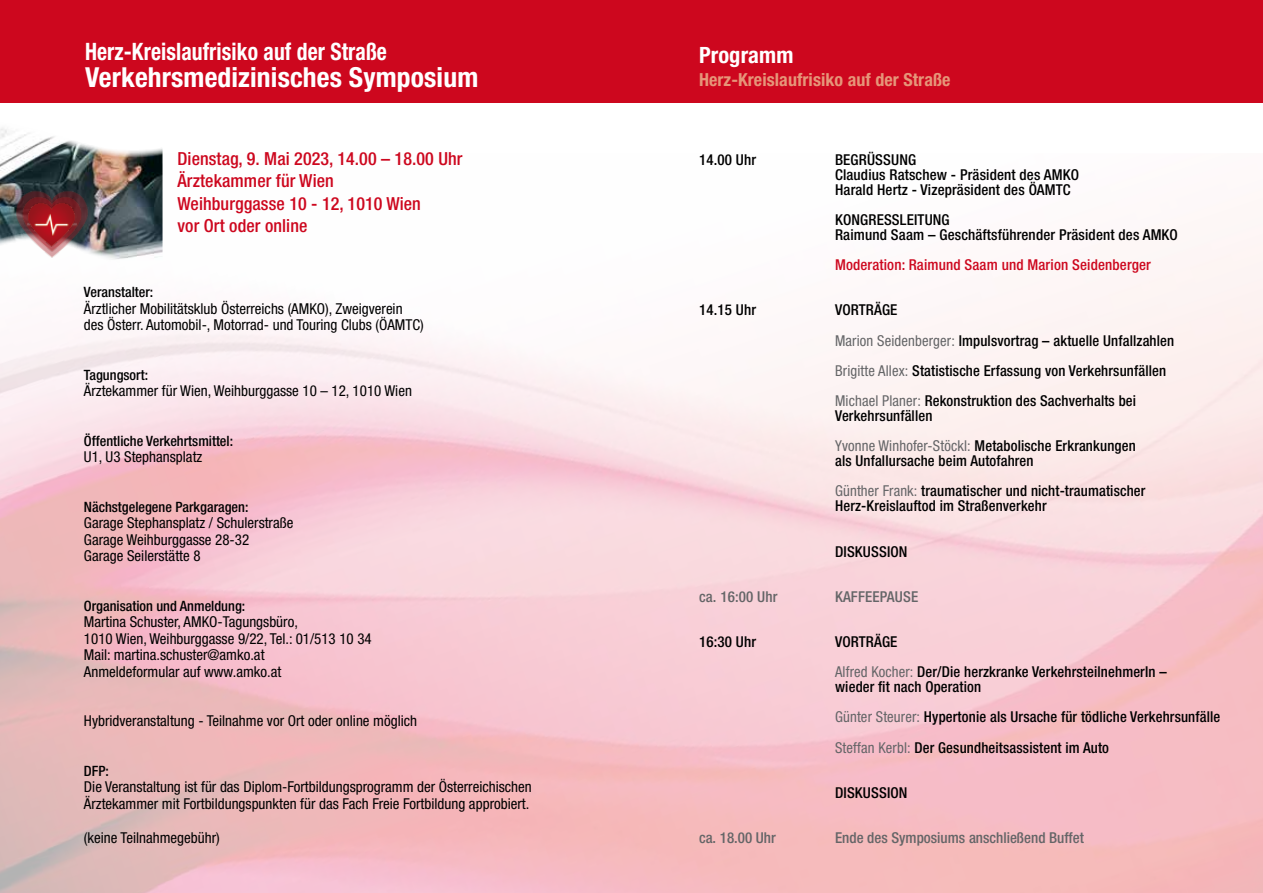
<style>
.page{position:relative;width:1263px;height:893px;background:#fff}
.page>*{position:absolute;margin:0;border:0;box-sizing:border-box;transform-origin:0 0}
.t1{font:700 condensed 27.6px "Helvetica Neue LT Std";letter-spacing:.005em;color:#fff}
.t2{font:700 condensed 24px "Helvetica Neue LT Std";letter-spacing:.005em;color:#fff;scale:.9 1}
.t3{font:700 condensed 22.5px "Helvetica Neue LT Std";letter-spacing:.005em;color:#fff}
.t4{font:500 condensed 18px/22.5px "Helvetica Neue LT Std";letter-spacing:.005em;color:#cd071e}
.t5{font:700 condensed 18px "Helvetica Neue LT Std";letter-spacing:.005em;color:#e69679}
.t6{font:500 condensed 15px/30.2px "Helvetica Neue LT Std";letter-spacing:.01em;color:#000}
.t7{font:condensed 15px/16.5px "Helvetica Neue LT Std";color:#000}
.t8{font:500 condensed 15px "Helvetica Neue LT Std";color:#646567}
.t9{font:500 condensed 15px "Helvetica Neue LT Std";letter-spacing:.01em;color:#cd071e}
.t10{font:500 condensed 14.25px "Helvetica Neue LT Std";color:#000}
.s1{font-weight:400;color:#646567}
</style>
<div class="page">
<div style="left:0;top:0;width:1263px;height:102px;background:#cd071e"></div>
<img style="left:0;top:128px;width:163px;height:132px">
<img style="left:13px;top:185px;width:77px;height:75px">
<img style="left:20px;top:192px;width:63px;height:63px">
<img style="left:27px;top:199px;width:50px;height:51px">
<h2 class="t2" style="left:85px;top:37px;width:337px">Herz-Kreislaufrisiko auf der Straße</h2>
<h1 class="t1" style="left:85px;top:60px;width:395px">Verkehrsmedizinisches Symposium</h1>
<p class="t4" style="left:178px;top:147px;width:286px">Dienstag, 9. Mai 2023, 14.00 – 18.00 Uhr<br>Ärztekammer für Wien<br>Weihburggasse 10 - 12, 1010 Wien<br>vor Ort oder online</p>
<p class="t10" style="left:84px;top:284px;width:71px">Veranstalter:</p>
<p class="t7" style="left:84px;top:300px;width:341px">Ärztlicher Mobilitätsklub Österreichs (AMKO), Zweigverein des Österr. Automobil-, Motorrad- und Touring Clubs (ÖAMTC)</p>
<p class="t10" style="left:84px;top:366px;width:66px">Tagungsort:</p>
<p class="t7" style="left:84px;top:383px;width:329px">Ärztekammer für Wien, Weihburggasse 10 – 12, 1010 Wien</p>
<p class="t10" style="left:84px;top:432px;width:151px">Öffentliche Verkehrtsmittel:</p>
<p class="t7" style="left:84px;top:449px;width:120px">U1, U3 Stephansplatz</p>
<p class="t10" style="left:84px;top:498px;width:166px">Nächstgelegene Parkgaragen:</p>
<p class="t7" style="left:84px;top:515px;width:211px">Garage Stephansplatz / Schulerstraße<br>Garage Weihburggasse 28-32<br>Garage Seilerstätte 8</p>
<p class="t10" style="left:84px;top:597px;width:163px">Organisation und Anmeldung:</p>
<p class="t7" style="left:84px;top:614px;width:289px">Martina Schuster, AMKO-Tagungsbüro,<br>1010 Wien, Weihburggasse 9/22, Tel.: 01/513 10 34<br>Mail: martina.schuster@amko.at<br>Anmeldeformular auf www.amko.at</p>
<p class="t7" style="left:84px;top:713px;width:335px">Hybridveranstaltung - Teilnahme vor Ort oder online möglich</p>
<p class="t10" style="left:84px;top:762px;width:27px">DFP:</p>
<p class="t7" style="left:84px;top:779px;width:449px">Die Veranstaltung ist für das Diplom-Fortbildungsprogramm der Österreichischen<br>Ärztekammer mit Fortbildungspunkten für das Fach Freie Fortbildung approbiert.</p>
<p class="t7" style="left:84px;top:829px;width:137px">(keine Teilnahmegebühr)</p>
<h3 class="t3" style="left:699px;top:41px;width:96px">Programm</h3>
<p class="t5" style="left:699px;top:68px;width:253px">Herz-Kreislaufrisiko auf der Straße</p>
<p class="t6" style="left:699px;top:144px;width:59px">14.00 Uhr</p>
<p class="t6" style="left:835px;top:152px;width:245px;line-height:15.1px">BEGRÜSSUNG<br>Claudius Ratschew - Präsident des AMKO<br>Harald Hertz - Vizepräsident des ÖAMTC</p>
<p class="t6" style="left:835px;top:212px;width:344px;line-height:15px">KONGRESSLEITUNG<br>Raimund Saam – Geschäftsführender Präsident des AMKO</p>
<p class="t9" style="left:835px;top:256px;width:317px">Moderation: Raimund Saam und Marion Seidenberger</p>
<p class="t6" style="left:699px;top:295px;width:59px">14.15 Uhr</p>
<p class="t6" style="left:835px;top:295px;width:341px">VORTRÄGE<br><span class="s1">Marion Seidenberger:</span> Impulsvortrag – aktuelle Unfallzahlen <span class="s1">Brigitte Allex:</span> Statistische Erfassung von Verkehrsunfällen <span class="s1">Michael Planer:</span> Rekonstruktion des Sachverhalts bei</p>
<p class="t6" style="left:835px;top:400px;width:302px">Verkehrsunfällen<br><span class="s1">Yvonne Winhofer-Stöckl:</span> Metabolische Erkrankungen</p>
<p class="t6" style="left:835px;top:446px;width:312px">als Unfallursache beim Autofahren<br><span class="s1">Günther Frank:</span> traumatischer und nicht-traumatischer</p>
<p class="t6" style="left:835px;top:491px;width:213px">Herz-Kreislauftod im Straßenverkehr</p>
<p class="t6" style="left:835px;top:536px;width:74px">DISKUSSION</p>
<p class="t8" style="left:699px;top:588px;width:80px">ca. 16:00 Uhr</p>
<p class="t8" style="left:835px;top:588px;width:85px">KAFFEEPAUSE</p>
<p class="t6" style="left:699px;top:626px;width:59px">16:30 Uhr</p>
<p class="t6" style="left:835px;top:626px;width:333px">VORTRÄGE<br><span class="s1">Alfred Kocher:</span> Der/Die herzkranke VerkehrsteilnehmerIn –</p>
<p class="t6" style="left:835px;top:672px;width:387px">wieder fit nach Operation<br><span class="s1">Günter Steurer:</span> Hypertonie als Ursache für tödliche Verkehrsunfälle<br><span class="s1">Steffan Kerbl:</span> Der Gesundheitsassistent im Auto</p>
<p class="t6" style="left:835px;top:777px;width:74px">DISKUSSION</p>
<p class="t8" style="left:699px;top:829px;width:78px">ca. 18.00 Uhr</p>
<p class="t8" style="left:835px;top:829px;width:250px">Ende des Symposiums anschließend Buffet</p>
</div>
